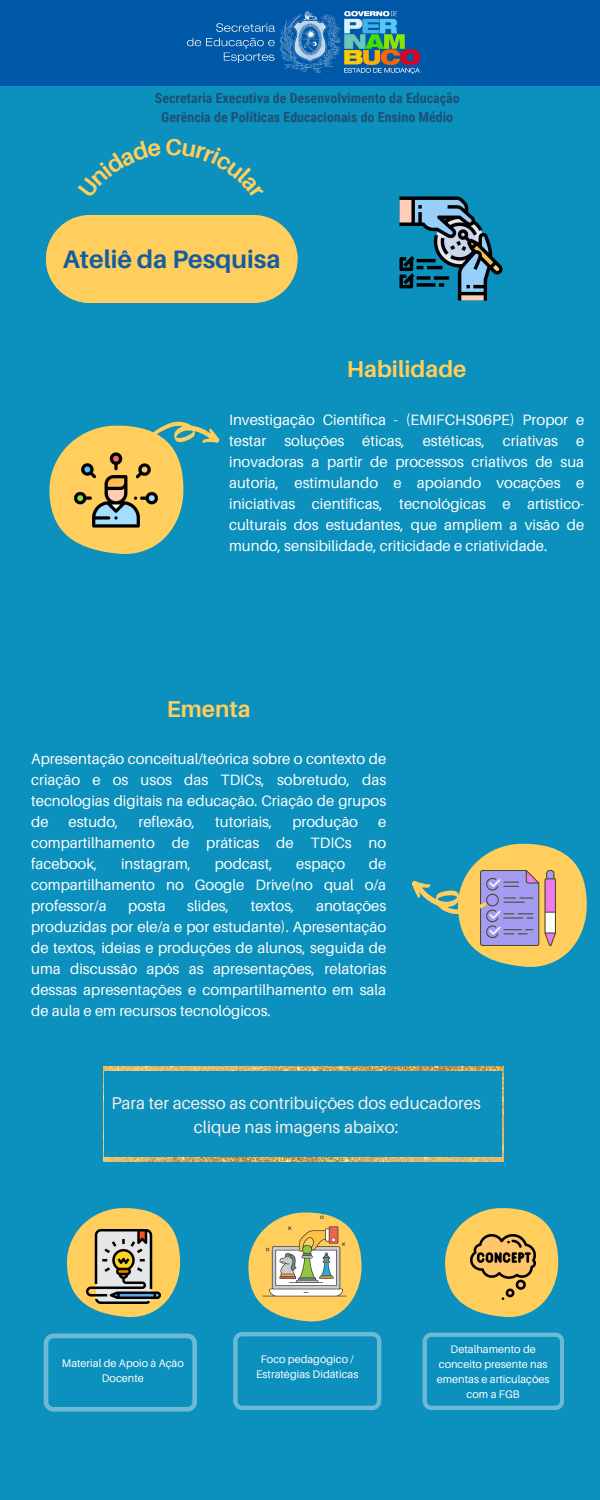
<style>
.page{position:relative;width:600px;height:1500px;background:#0c90bd}
.page>*{position:absolute;margin:0;border:0;box-sizing:border-box;transform-origin:0 0}
.t1{font:700 25.3px "Aileron";color:#145da0}
.t2{font:700 23px "Aileron";color:#ffce5c}
.t3{font:17px/23.2px "Aileron";color:#f5f1ec;text-align:center}
.t4{font:15px/21px "Aileron";color:#fff;text-align:justify}
.t5{font:700 14px "Roboto Condensed";color:#1d5175}
.t6{font:11px/15px "Aileron";color:#fff;text-align:center}
</style>
<div class="page">
<div style="left:86px;top:215px;width:169px;height:88px;background:#ffce5c"></div>
<svg style="left:46px;top:215px;width:40px;height:88px"></svg>
<svg style="left:255px;top:215px;width:43px;height:88px"></svg>
<svg style="left:49px;top:421px;width:171px;height:133px"></svg>
<svg style="left:412px;top:843px;width:175px;height:124px"></svg>
<img style="left:103px;top:1066px;width:400px;height:95px">
<svg style="left:248px;top:1227px;width:114px;height:95px"></svg>
<svg style="left:445px;top:1208px;width:113px;height:109px"></svg>
<img style="left:74px;top:448px;width:84px;height:84px">
<img style="left:261px;top:1212px;width:88px;height:88px">
<img style="left:470px;top:1234px;width:66px;height:65px">
<svg style="left:67px;top:1208px;width:113px;height:109px"></svg>
<img style="left:87px;top:1230px;width:73px;height:73px">
<div style="left:0;top:0;width:600px;height:86px;background:#0058a8"></div>
<img style="left:187px;top:12px;width:232px;height:61px">
<svg style="left:44px;top:1333px;width:153px;height:79px"></svg>
<svg style="left:233px;top:1332px;width:148px;height:78px"></svg>
<svg style="left:423px;top:1333px;width:141px;height:77px"></svg>
<img style="left:399px;top:196px;width:104px;height:105px">
<p class="t5" style="left:155px;top:90px;width:306px">Secretaria Executiva de Desenvolvimento da Educação</p>
<p class="t5" style="left:161px;top:109px;width:294px">Gerência de Políticas Educacionais do Ensino Médio</p>
<p class="t1" style="left:63px;top:243px;width:219px">Ateliê da Pesquisa</p>
<p class="t2" style="left:347px;top:355px;width:121px">Habilidade</p>
<p class="t4" style="left:229px;top:409px;width:357px">Investigação Científica - (EMIFCHS06PE) Propor e testar soluções éticas, estéticas, criativas e inovadoras a partir de processos criativos de sua autoria, estimulando e apoiando vocações e iniciativas cientificas, tecnológicas e artístico&shy;culturais dos estudantes, que ampliem a visão de mundo, sensibilidade, criticidade e criatividade.</p>
<p class="t2" style="left:167px;top:694px;width:86px">Ementa</p>
<p class="t4" style="left:31px;top:748px;width:357px">Apresentação conceitual/teórica sobre o contexto de criação e os usos das TDICs, sobretudo, das tecnologias digitais na educação. Criação de grupos de</p>
<p class="t4" style="left:69px;top:811px;width:52px">estudo,</p>
<p class="t4" style="left:138px;top:811px;width:58px">reflexão,</p>
<p class="t4" style="left:215px;top:811px;width:59px">tutoriais,</p>
<p class="t4" style="left:292px;top:811px;width:67px">produção</p>
<p class="t4" style="left:31px;top:811px;width:357px;text-indent:347px">e compartilhamento de práticas de TDICs no facebook,</p>
<p class="t4" style="left:31px;top:853px;width:357px;text-indent:338px">de compartilhamento no Google Drive(no qual o/a professor/a</p>
<p class="t4" style="left:121px;top:853px;width:72px">instagram,</p>
<p class="t4" style="left:215px;top:853px;width:59px">podcast,</p>
<p class="t4" style="left:296px;top:853px;width:50px">espaço</p>
<p class="t4" style="left:128px;top:895px;width:39px">posta</p>
<p class="t4" style="left:187px;top:895px;width:43px">slides,</p>
<p class="t4" style="left:251px;top:895px;width:45px">textos,</p>
<p class="t4" style="left:31px;top:895px;width:357px;text-indent:285px">anotações produzidas por ele/a e por estudante). Apresentação de textos, ideias e produções de alunos, seguida de uma discussão após as apresentações, relatorias dessas apresentações e compartilhamento em sala de aula e em recursos tecnológicos.</p>
<p class="t3" style="left:111px;top:1091px;width:371px">Para ter acesso as contribuições dos educadores clique nas imagens abaixo:</p>
<p class="t6" style="left:62px;top:1356px;width:124px">Material de Apoio à Ação<br>Docente</p>
<p class="t6" style="left:256px;top:1351px;width:104px">Foco pedagógico /<br>Estratégias Didáticas</p>
<p class="t6" style="left:437px;top:1342px;width:114px">Detalhamento de conceito presente nas ementas e articulações com a FGB</p>
</div>
